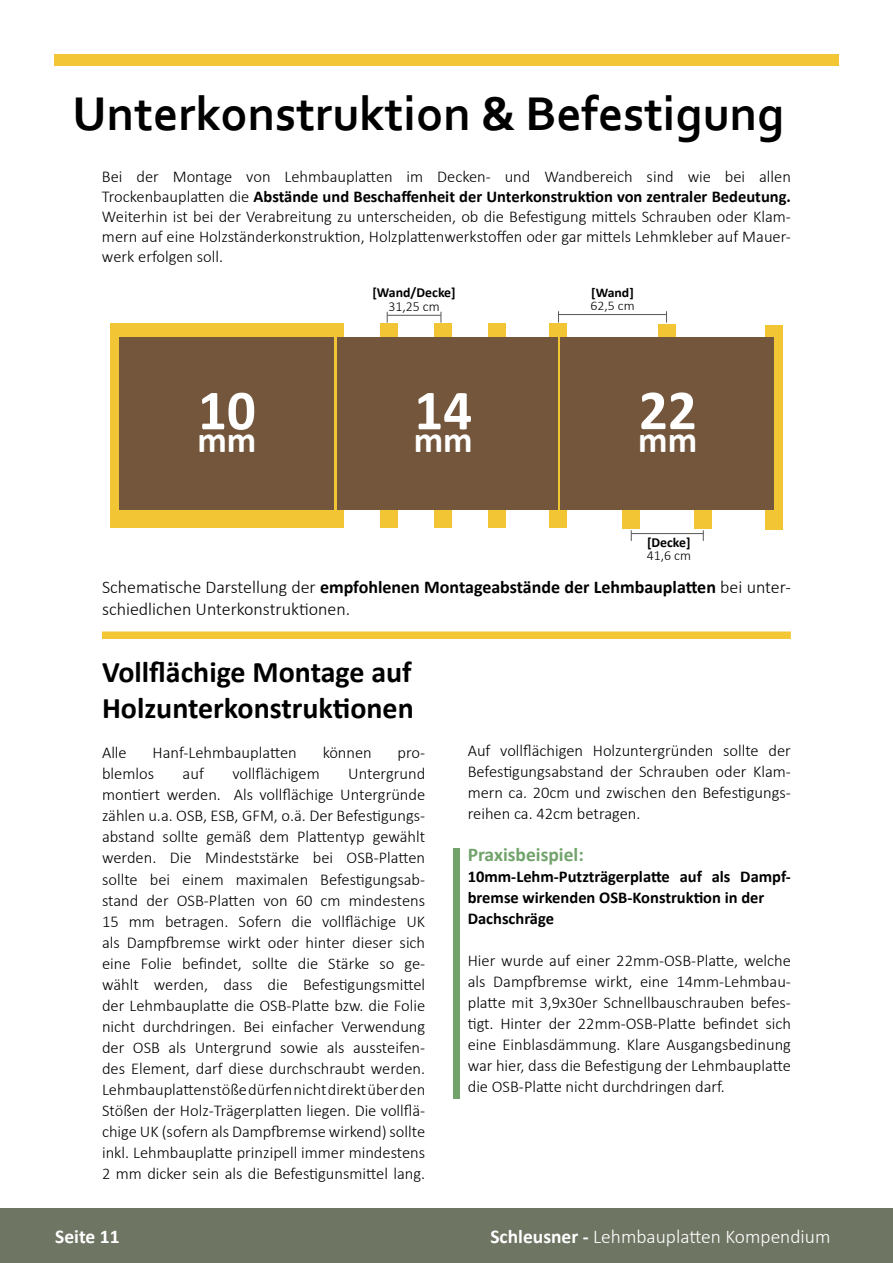
<style>
.page{position:relative;width:893px;height:1263px;background:#fff}
.page>*{position:absolute;margin:0;border:0;box-sizing:border-box;transform-origin:0 0}
.t1{font:700 57px "Calibri";color:#fff}
.t2{font:700 49.5px "Corbel";color:#000}
.t3{font:700 30px/36px "Calibri";color:#000}
.t4{font:300 19.5px "Calibri";color:#fff}
.t5{font:700 19.5px "Calibri";color:#71a36b}
.t6{font:700 19.5px "Calibri";color:#fff}
.t7{font:300 18px/21.6px "Calibri";color:#000}
.t8{font:300 16.5px/21px "Calibri";color:#000;text-align:justify}
.t9{font:700 16.5px/21px "Calibri";color:#000}
.t10{font:700 13.8px "Calibri";color:#000}
.t11{font:300 13.8px "Calibri";color:#000}
.t12{font:700 13.2px "Calibri";color:#000;scale:1.04 1}
.t13{font:300 13.2px "Calibri";color:#000;scale:1.04 1}
.s1{font-weight:700}
</style>
<div class="page">
<div style="left:765px;top:326px;width:17px;height:204px;background:#f2c535"></div>
<div style="left:549px;top:324px;width:17px;height:204px;background:#f2c535"></div>
<div style="left:658px;top:324px;width:18px;height:170px;background:#f2c535"></div>
<div style="left:111px;top:324px;width:233px;height:204px;background:#f2c535"></div>
<div style="left:622px;top:359px;width:17px;height:169px;background:#f2c535"></div>
<div style="left:694px;top:359px;width:17px;height:169px;background:#f2c535"></div>
<div style="left:120px;top:337px;width:214px;height:173px;background:#74563c"></div>
<div style="left:381px;top:324px;width:17px;height:204px;background:#f2c535"></div>
<div style="left:435px;top:324px;width:17px;height:204px;background:#f2c535"></div>
<div style="left:488px;top:324px;width:18px;height:204px;background:#f2c535"></div>
<div style="left:337px;top:337px;width:214px;height:173px;background:#74563c"></div>
<div style="left:560px;top:337px;width:214px;height:173px;background:#74563c"></div>
<hr style="left:631px;top:533px;width:72px;height:1px;background:#575756">
<hr style="left:558px;top:314px;width:108px;height:1px;background:#575756">
<svg style="left:666px;top:311px;width:1px;height:12px"></svg>
<hr style="left:387px;top:315px;width:54px;height:1px;background:#575756">
<div style="left:543px;top:337px;width:15px;height:173px;background:#74563c"></div>
<div style="left:102px;top:631px;width:689px;height:8px;background:#f3c636"></div>
<div style="left:54px;top:54px;width:785px;height:12px;background:#f3c636"></div>
<div style="left:453px;top:848px;width:6px;height:251px;background:#71a36b"></div>
<div style="left:0;top:1209px;width:893px;height:54px;background:#6f7563"></div>
<h2 class="t2" style="left:72px;top:83px;width:714px">Unterkonstruktion &amp; Befestigung</h2>
<p class="t8" style="left:102px;top:167px;width:690px;line-height:19.8px">Bei der Montage von Lehmbauplatten im Decken- und Wandbereich sind wie bei allen Trockenbauplatten die <span class="s1">Abstände und Beschaffenheit der Unterkonstruktion von zentraler Bedeutung.<br></span>Weiterhin ist bei der Verabreitung zu unterscheiden, ob die Befestigung mittels Schrauben oder Klam&shy;mern auf eine Holzständerkonstruktion, Holzplattenwerkstoffen oder gar mittels Lehmkleber auf Mauer&shy;werk erfolgen soll.</p>
<p class="t10" style="left:372px;top:283px;width:85px">[Wand/Decke]</p>
<p class="t11" style="left:388px;top:298px;width:53px">31,25 cm</p>
<p class="t12" style="left:591px;top:283px;width:43px">[Wand]</p>
<p class="t13" style="left:590px;top:297px;width:44px">62,5 cm</p>
<h1 class="t1" style="left:197px;top:370px;width:61px">10<sub>mm</sub></h1>
<h1 class="t1" style="left:638px;top:370px;width:61px">22<sub>mm</sub></h1>
<h1 class="t1" style="left:414px;top:370px;width:61px">14<sub>mm</sub></h1>
<p class="t10" style="left:647px;top:532px;width:45px">[Decke]</p>
<p class="t11" style="left:647px;top:547px;width:46px">41,6 cm</p>
<p class="t7" style="left:102px;top:576px;width:690px">Schematische Darstellung der <span class="s1">empfohlenen Montageabstände der Lehmbauplatten</span> bei unter&shy;schiedlichen Unterkonstruktionen.</p>
<h3 class="t3" style="left:102px;top:653px;width:313px">Vollflächige Montage auf<br>Holzunterkonstruktionen</h3>
<p class="t8" style="left:102px;top:742px;width:26px">Alle</p>
<p class="t8" style="left:153px;top:742px;width:146px">Hanf-Lehmbauplatten</p>
<p class="t8" style="left:323px;top:742px;width:51px">können</p>
<p class="t8" style="left:398px;top:742px;width:29px">pro-</p>
<p class="t8" style="left:102px;top:763px;width:54px">blemlos</p>
<p class="t8" style="left:183px;top:763px;width:23px">auf</p>
<p class="t8" style="left:232px;top:763px;width:89px">vollflächigem</p>
<p class="t8" style="left:102px;top:763px;width:325px;text-indent:246px">Untergrund montiert werden. Als vollflächige Untergründe zählen u.a. OSB, ESB, GFM, o.ä. Der Befestigungs&shy;abstand sollte gemäß dem Plattentyp gewählt werden. Die Mindeststärke bei OSB-Platten sollte bei einem maximalen Befestigungsab&shy;stand der OSB-Platten von 60 cm mindestens 15 mm betragen. Sofern die vollflächige UK als Dampfbremse wirkt oder hinter dieser sich eine Folie befindet, sollte die Stärke so ge&shy;wählt werden, dass die Befestigungsmittel der Lehmbauplatte die OSB-Platte bzw. die Folie nicht durchdringen. Bei einfacher Verwendung der OSB als Untergrund sowie als aussteifen&shy;des Element, darf diese durchschraubt werden.<br>Lehmbauplattenstöße dürfen nicht direkt über den Stößen der Holz-Trägerplatten liegen. Die vollflä&shy;chige UK (sofern als Dampfbremse wirkend) sollte inkl. Lehmbauplatte prinzipell immer mindestens 2 mm dicker sein als die Befestigunsmittel lang.</p>
<p class="t8" style="left:468px;top:739px;width:325px">Auf vollflächigen Holzuntergründen sollte der Befestigungsabstand der Schrauben oder Klam&shy;mern ca. 20cm und zwischen den Befestigungs&shy;reihen ca. 42cm betragen.</p>
<p class="t5" style="left:468px;top:840px;width:117px">Praxisbeispiel:</p>
<p class="t9" style="left:468px;top:865px;width:325px">10mm-Lehm-Putzträgerplatte auf als Dampf&shy;bremse wirkenden OSB-Konstruktion in der<br>Dachschräge</p>
<p class="t8" style="left:468px;top:949px;width:325px">Hier wurde auf einer 22mm-OSB-Platte, welche als Dampfbremse wirkt, eine 14mm-Lehmbau&shy;platte mit 3,9x30er Schnellbauschrauben befes&shy;tigt. Hinter der 22mm-OSB-Platte befindet sich eine Einblasdämmung. Klare Ausgangsbedinung war hier, dass die Befestigung der Lehmbauplatte die OSB-Platte nicht durchdringen darf.</p>
<p class="t6" style="left:55px;top:1223px;width:66px">Seite 11</p>
<p class="t4" style="left:490px;top:1224px;width:341px"><span class="s1">Schleusner -</span> Lehmbauplatten Kompendium</p>
</div>
